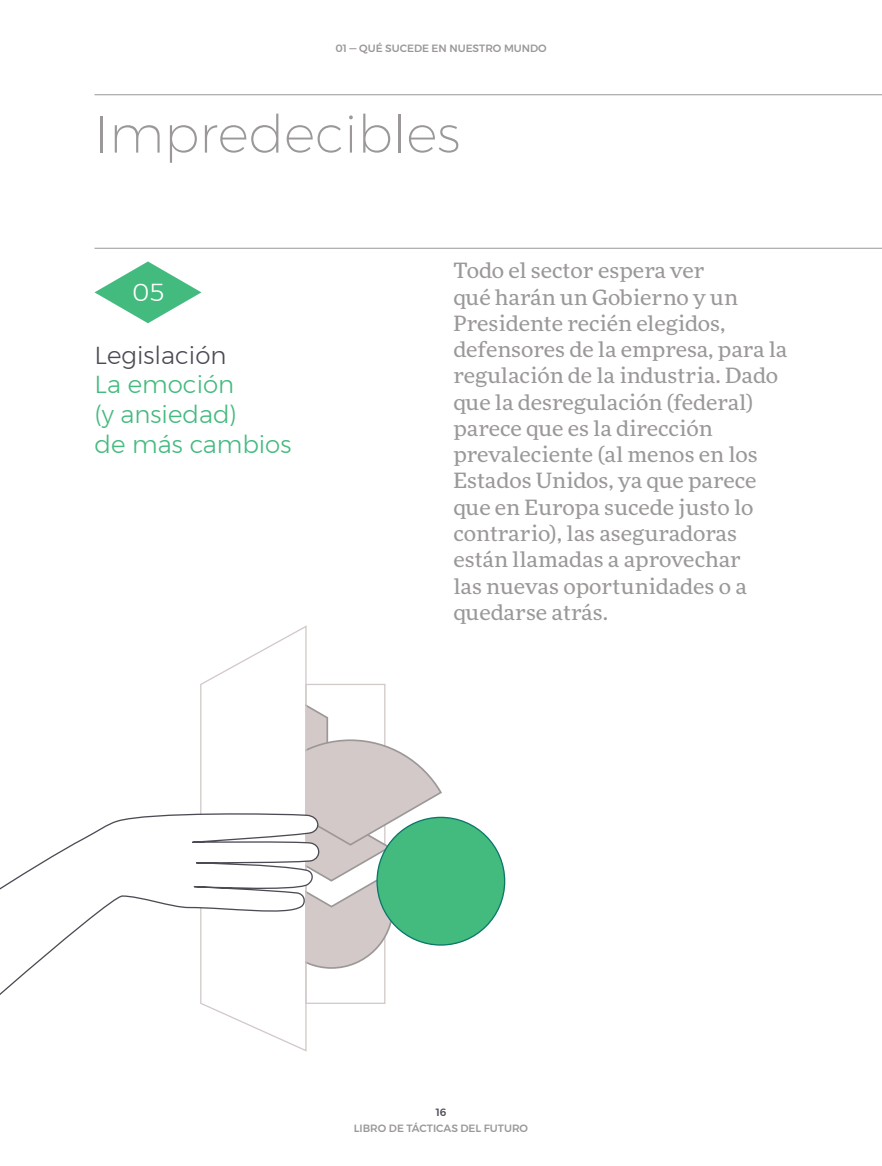
<style>
.page{position:relative;width:882px;height:1166px;background:#fff}
.page>*{position:absolute;margin:0;border:0;box-sizing:border-box;transform-origin:0 0}
.t1{font:200 52.5px "Montserrat";color:#9b9897}
.t2{font:300 24.5px/29.8px "Montserrat";color:#43ba7e}
.t3{font:300 24.5px "Montserrat";color:#4d4a54}
.t4{font:300 24.5px "Montserrat";color:#fff}
.t5{font:expanded 21px/26.2px "More Pro";color:#9b9897}
.t6{font:500 10.5px "Montserrat";color:#9b9897}
.t7{font:500 10.5px "Montserrat";color:#4d4a54}
</style>
<div class="page">
<svg style="left:94px;top:261px;width:107px;height:62px"></svg>
<hr style="left:94px;top:248px;width:788px;height:1px;background:#9b9897">
<hr style="left:94px;top:94px;width:788px;height:1px;background:#9b9897">
<svg style="left:308px;top:685px;width:135px;height:284px"></svg>
<div style="left:377px;top:817px;width:128px;height:128px;background:#43ba7e;border-radius:50%"></div>
<svg style="left:200px;top:625px;width:108px;height:185px"></svg>
<svg style="left:0;top:810px;width:322px;height:242px"></svg>
<p class="t6" style="left:336px;top:40px;width:212px">01 — QUÉ SUCEDE EN NUESTRO MUNDO</p>
<h1 class="t1" style="left:94px;top:95px;width:367px">Impredecibles</h1>
<p class="t4" style="left:132px;top:274px;width:34px">05</p>
<p class="t3" style="left:95px;top:336px;width:134px">Legislación</p>
<p class="t2" style="left:95px;top:369px;width:198px">La emoción<br>(y ansiedad)<br>de más cambios</p>
<p class="t5" style="left:453px;top:257px;width:336px">Todo el sector espera ver<br>qué harán un Gobierno y un<br>Presidente recién elegidos, defensores de la empresa, para la regulación de la industria. Dado que la desregulación (federal) parece que es la dirección prevaleciente (al menos en los<br>Estados Unidos, ya que parece que en Europa sucede justo lo contrario), las aseguradoras están llamadas a aprovechar<br>las nuevas oportunidades o a quedarse atrás.</p>
<p class="t7" style="left:436px;top:1104px;width:12px">16</p>
<p class="t6" style="left:354px;top:1119px;width:176px">LIBRO DE TÁCTICAS DEL FUTURO</p>
</div>
